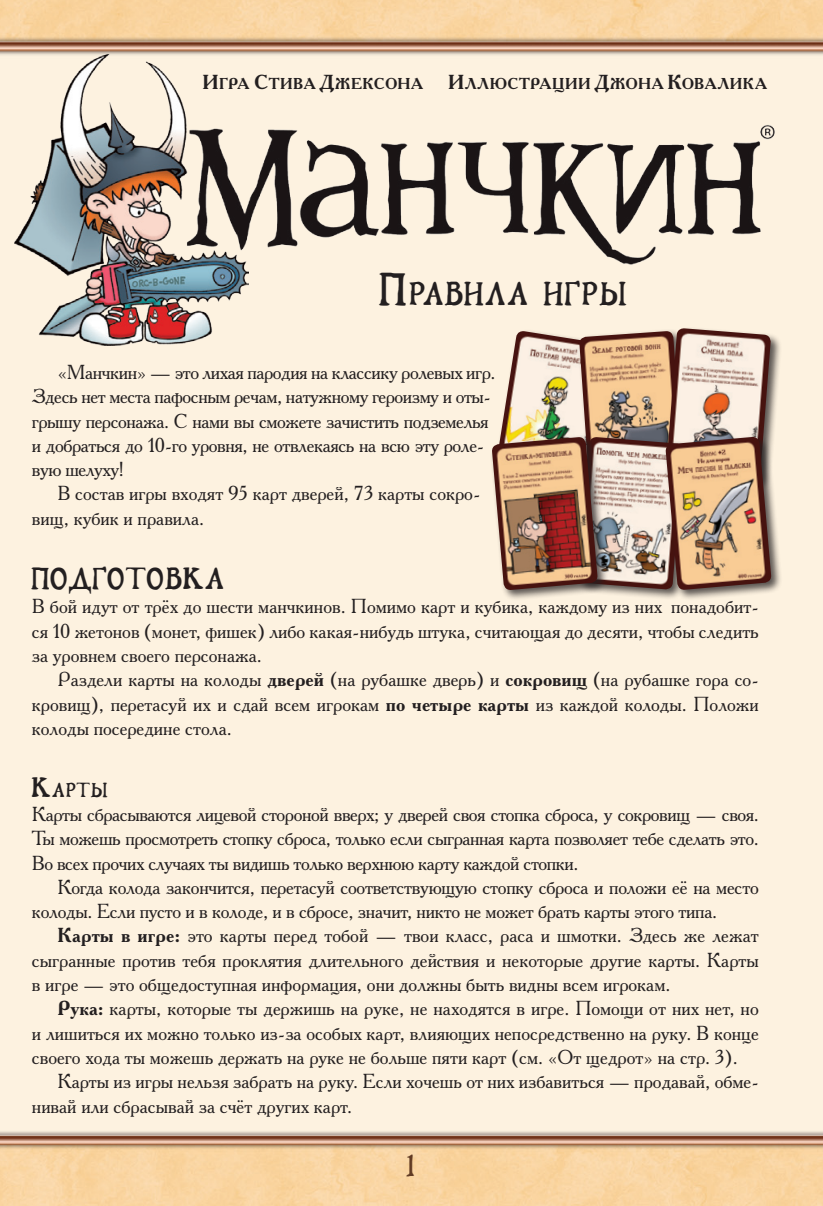
<style>
.page{position:relative;width:823px;height:1206px;background:#fff}
.page>*{position:absolute;margin:0;border:0;box-sizing:border-box;transform-origin:0 0}
.t1{font:100 29.25px "Flibustier";color:#231f20}
.t2{font:100 27px "Flibustier";color:#231f20}
.t3{font:100 27px "Flibustier";color:#613b24}
.t4{font:20.25px/24.3px "Academy C";letter-spacing:-.01em;color:#231f20;text-align:justify}
.t5{font:100 18px "Flibustier";color:#231f20}
.t6{font:700 15.75px "Academy C";letter-spacing:.04em;color:#231f20}
.s1{font-size:20.25px}
.s2{font-size:40.5px}
.s3{font-weight:700}
.s4{font-size:24.75px}
</style>
<div class="page">
<img style="left:0;top:0;width:823px;height:1205px">
<img style="left:494px;top:331px;width:83px;height:104px">
<img style="left:579px;top:331px;width:85px;height:104px">
<div style="left:664px;top:326px;width:117px;height:165px;background:#231f20;opacity:.75"></div>
<img style="left:666px;top:328px;width:105px;height:106px">
<div style="left:576px;top:435px;width:118px;height:165px;background:#231f20;opacity:.75"></div>
<img style="left:609px;top:437px;width:54px;height:153px">
<div style="left:663px;top:434px;width:119px;height:167px;background:#231f20;opacity:.75"></div>
<img style="left:665px;top:437px;width:107px;height:153px">
<div style="left:490px;top:435px;width:119px;height:166px;background:#231f20;opacity:.75"></div>
<img style="left:491px;top:437px;width:107px;height:153px">
<img style="left:249px;top:93px;width:526px;height:188px">
<img style="left:14px;top:54px;width:235px;height:292px">
<p class="t6" style="left:202px;top:74px;width:222px"><span class="s1">И</span>гра <span class="s1">С</span>тива <span class="s1">Д</span>жексона</p>
<p class="t6" style="left:448px;top:74px;width:320px"><span class="s1">И</span>ллюстрации <span class="s1">Д</span>жона <span class="s1">К</span>овалика</p>
<h1 class="t1" style="left:380px;top:277px;width:250px"><span class="s2">П</span>равила игры</h1>
<p class="t4" style="left:32px;top:359px;width:465px;text-align:left;text-indent:26px">«Манчкин» — это лихая пародия на классику ролевых игр.<br>Здесь нет места пафосным речам, натужному героизму и оты&shy;грышу персонажа. С нами вы сможете зачистить подземелья и добраться до 10-го уровня, не отвлекаясь на всю эту роле&shy;вую шелуху!</p>
<p class="t4" style="left:32px;top:481px;width:450px;text-indent:26px">В состав игры входят 95 карт дверей, 73 карты сокро&shy;вищ, кубик и правила.</p>
<h2 class="t2" style="left:32px;top:563px;width:195px">Подготовка</h2>
<p class="t4" style="left:32px;top:594px;width:728px">В бой идут от трёх до шести манчкинов. Помимо карт и кубика, каждому из них понадобит&shy;ся 10 жетонов (монет, фишек) либо какая-нибудь штука, считающая до десяти, чтобы следить за уровнем своего персонажа.</p>
<p class="t4" style="left:32px;top:667px;width:728px;text-indent:26px">Раздели карты на колоды <span class="s3">дверей</span> (на рубашке дверь) и <span class="s3">сокровищ</span> (на рубашке гора со&shy;кровищ), перетасуй их и сдай всем игрокам <span class="s3">по четыре карты</span> из каждой колоды. Положи колоды посередине стола.</p>
<p class="t5" style="left:32px;top:779px;width:78px"><span class="s4">К</span>арты</p>
<p class="t4" style="left:32px;top:801px;width:728px">Карты сбрасываются лицевой стороной вверх; у дверей своя стопка сброса, у сокровищ — своя.<br>Ты можешь просмотреть стопку сброса, только если сыгранная карта позволяет тебе сделать это.<br>Во всех прочих случаях ты видишь только верхнюю карту каждой стопки.</p>
<p class="t4" style="left:32px;top:874px;width:728px;text-indent:26px">Когда колода закончится, перетасуй соответствующую стопку сброса и положи её на место колоды. Если пусто и в колоде, и в сбросе, значит, никто не может брать карты этого типа.</p>
<p class="t4" style="left:32px;top:923px;width:728px;text-indent:26px"><span class="s3">Карты в игре:</span> это карты перед тобой — твои класс, раса и шмотки. Здесь же лежат сыгранные против тебя проклятия длительного действия и некоторые другие карты. Карты в игре — это общедоступная информация, они должны быть видны всем игрокам.</p>
<p class="t4" style="left:32px;top:996px;width:728px;text-indent:26px"><span class="s3">Рука:</span> карты, которые ты держишь на руке, не находятся в игре. Помощи от них нет, но и лишиться их можно только из-за особых карт, влияющих непосредственно на руку. В конце своего хода ты можешь держать на руке не больше пяти карт (см. «От щедрот» на стр. 3).</p>
<p class="t4" style="left:32px;top:1068px;width:728px;text-indent:26px">Карты из игры нельзя забрать на руку. Если хочешь от них избавиться — продавай, обме&shy;нивай или сбрасывай за счёт других карт.</p>
<h2 class="t3" style="left:406px;top:1149px;width:11px">1</h2>
</div>
